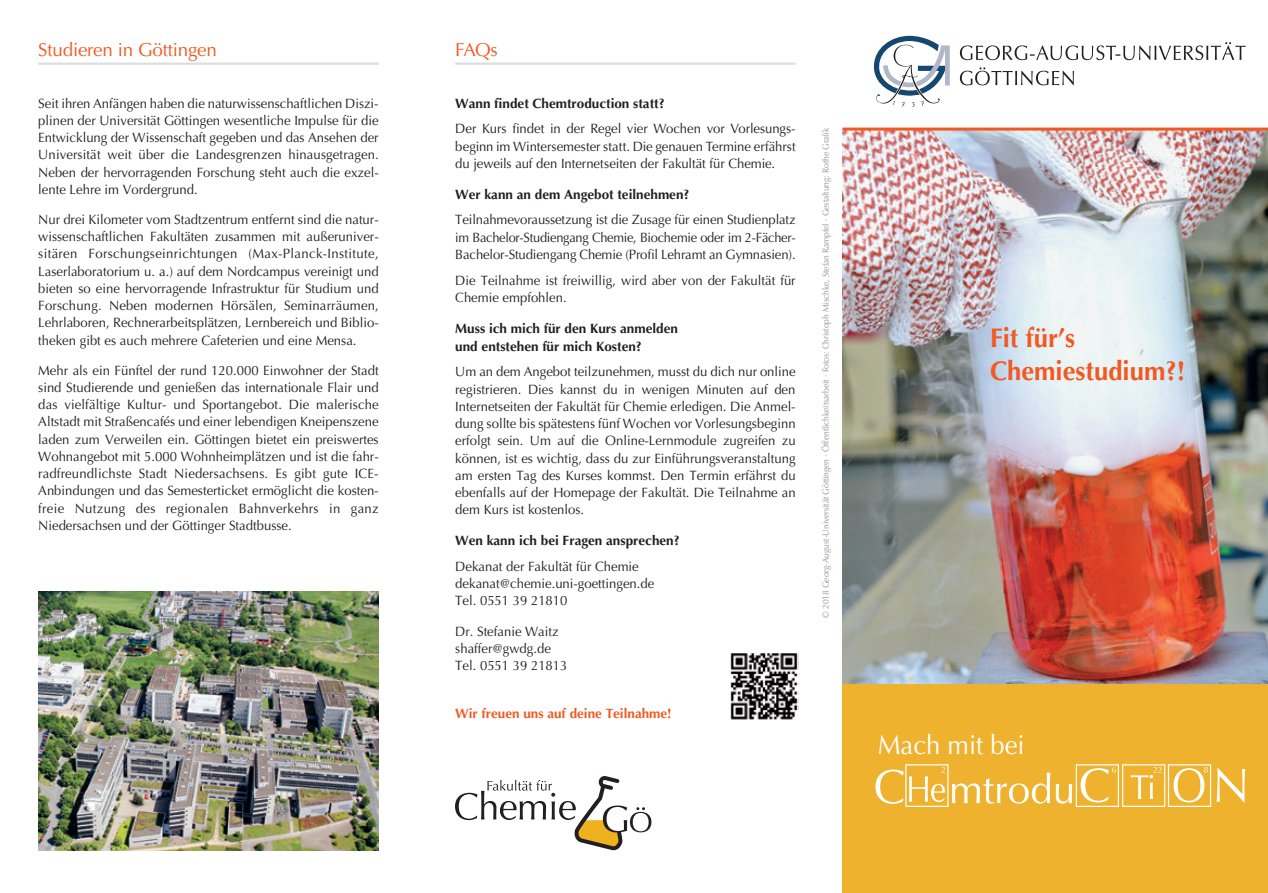
<style>
.page{position:relative;width:1268px;height:893px;background:#fff}
.page>*{position:absolute;margin:0;border:0;box-sizing:border-box;transform-origin:0 0}
.t1{font:700 27px/32.7px "Optima LT";color:#f15921;scale:.95 1}
.t2{font:27px "Optima LT";color:#fff;scale:.95 1}
.t3{font:18.75px "Optima LT";letter-spacing:-.01em;color:#f15921}
.t4{font:13.5px/17.2px "Optima LT";color:#231f20;text-align:justify}
.t5{font:700 13.5px/18px "Optima LT";color:#231f20}
.t6{font:700 13.5px "Optima LT";color:#f15921}
.t7{font:9px "Optima LT";letter-spacing:-.01em;color:#939598;scale:.95 1}
</style>
<div class="page">
<img style="left:842px;top:131px;width:425px;height:554px">
<svg style="left:959px;top:67px;width:114px;height:18px"></svg>
<svg style="left:959px;top:42px;width:286px;height:18px"></svg>
<svg style="left:873px;top:36px;width:76px;height:71px"></svg>
<div style="left:842px;top:685px;width:425px;height:208px;background:#efb22f"></div>
<hr style="left:455px;top:63px;width:340px;height:2px;background:#dcdddf">
<hr style="left:38px;top:63px;width:340px;height:2px;background:#dcdddf">
<hr style="left:842px;top:128px;width:425px;height:3px;background:#f15921">
<img style="left:38px;top:591px;width:340px;height:259px">
<svg style="left:1216px;top:768px;width:28px;height:34px"></svg>
<svg style="left:875px;top:764px;width:335px;height:43px"></svg>
<svg style="left:455px;top:776px;width:196px;height:74px"></svg>
<img style="left:730px;top:653px;width:68px;height:67px">
<h2 class="t3" style="left:38px;top:39px;width:180px">Studieren in Göttingen</h2>
<p class="t4" style="left:38px;top:95px;width:342px">Seit ihren Anfängen haben die naturwissenschaftlichen Diszi&shy;plinen der Universität Göttingen wesentliche Impulse für die Entwicklung der Wissenschaft gegeben und das Ansehen der Universität weit über die Landesgrenzen hinausgetragen.<br>Neben der hervorragenden Forschung steht auch die exzel&shy;lente Lehre im Vordergrund.</p>
<p class="t4" style="left:38px;top:211px;width:342px">Nur drei Kilometer vom Stadtzentrum entfernt sind die natur&shy;wissenschaftlichen Fakultäten zusammen mit außeruniver&shy;sitären Forschungseinrichtungen (Max-Planck-Institute, Laserlaboratorium u. a.) auf dem Nordcampus vereinigt und bieten so eine hervorragende Infrastruktur für Studium und Forschung. Neben modernen Hörsälen, Seminarräumen, Lehrlaboren, Rechnerarbeitsplätzen, Lernbereich und Biblio&shy;theken gibt es auch mehrere Cafeterien und eine Mensa.</p>
<p class="t4" style="left:38px;top:362px;width:342px">Mehr als ein Fünftel der rund 120.000 Einwohner der Stadt sind Studierende und genießen das internationale Flair und das vielfältige Kultur- und Sportangebot. Die malerische Altstadt mit Straßencafés und einer lebendigen Kneipenszene laden zum Verweilen ein. Göttingen bietet ein preiswertes Wohnangebot mit 5.000 Wohnheimplätzen und ist die fahr&shy;radfreundlichste Stadt Niedersachsens. Es gibt gute ICE-Anbindungen und das Semesterticket ermöglicht die kosten&shy;freie Nutzung des regionalen Bahnverkehrs in ganz Niedersachsen und der Göttinger Stadtbusse.</p>
<h2 class="t3" style="left:455px;top:39px;width:44px">FAQs</h2>
<p class="t5" style="left:455px;top:94px;width:211px">Wann findet Chemtroduction statt?</p>
<p class="t4" style="left:455px;top:120px;width:342px">Der Kurs findet in der Regel vier Wochen vor Vorlesungs&shy;beginn im Wintersemester statt. Die genauen Termine erfährst du jeweils auf den Internetseiten der Fakultät für Chemie.</p>
<p class="t5" style="left:455px;top:185px;width:236px">Wer kann an dem Angebot teilnehmen?</p>
<p class="t4" style="left:455px;top:211px;width:342px">Teilnahmevoraussetzung ist die Zusage für einen Studienplatz im Bachelor-Studiengang Chemie, Biochemie oder im 2-Fächer-Bachelor-Studiengang Chemie (Profil Lehramt an Gymnasien).</p>
<p class="t4" style="left:455px;top:272px;width:342px">Die Teilnahme ist freiwillig, wird aber von der Fakultät für<br>Chemie empfohlen.</p>
<p class="t5" style="left:455px;top:319px;width:224px">Muss ich mich für den Kurs anmelden und entstehen für mich Kosten?</p>
<p class="t4" style="left:455px;top:363px;width:342px">Um an dem Angebot teilzunehmen, musst du dich nur online registrieren. Dies kannst du in wenigen Minuten auf den Internetseiten der Fakultät für Chemie erledigen. Die Anmel&shy;dung sollte bis spätestens fünf Wochen vor Vorlesungsbeginn erfolgt sein. Um auf die Online-Lernmodule zugreifen zu können, ist es wichtig, dass du zur Einführungsveranstaltung am ersten Tag des Kurses kommst. Den Termin erfährst du ebenfalls auf der Homepage der Fakultät. Die Teilnahme an dem Kurs ist kostenlos.</p>
<p class="t5" style="left:455px;top:532px;width:226px">Wen kann ich bei Fragen ansprechen?</p>
<p class="t4" style="left:455px;top:558px;width:200px;text-align:left">Dekanat der Fakultät für Chemie dekanat@chemie.uni-goettingen.de<br>Tel. 0551 39 21810</p>
<p class="t4" style="left:455px;top:622px;width:114px;text-align:left">Dr. Stefanie Waitz shaffer@gwdg.de<br>Tel. 0551 39 21813</p>
<p class="t6" style="left:455px;top:705px;width:218px">Wir freuen uns auf deine Teilnahme!</p>
<p class="t7" style="left:820px;top:618px;width:517px;rotate:-90deg">© 2018 Georg-August-Universität Göttingen · Öffentlichkeitsarbeit · Fotos: Christoph Mischke, Stefan Rampfel · Gestaltung: Rothe Grafik</p>
<h1 class="t1" style="left:989px;top:322px;width:207px">Fit für’s<br>Chemiestudium?!</h1>
<h1 class="t2" style="left:877px;top:729px;width:156px">Mach mit bei</h1>
</div>
